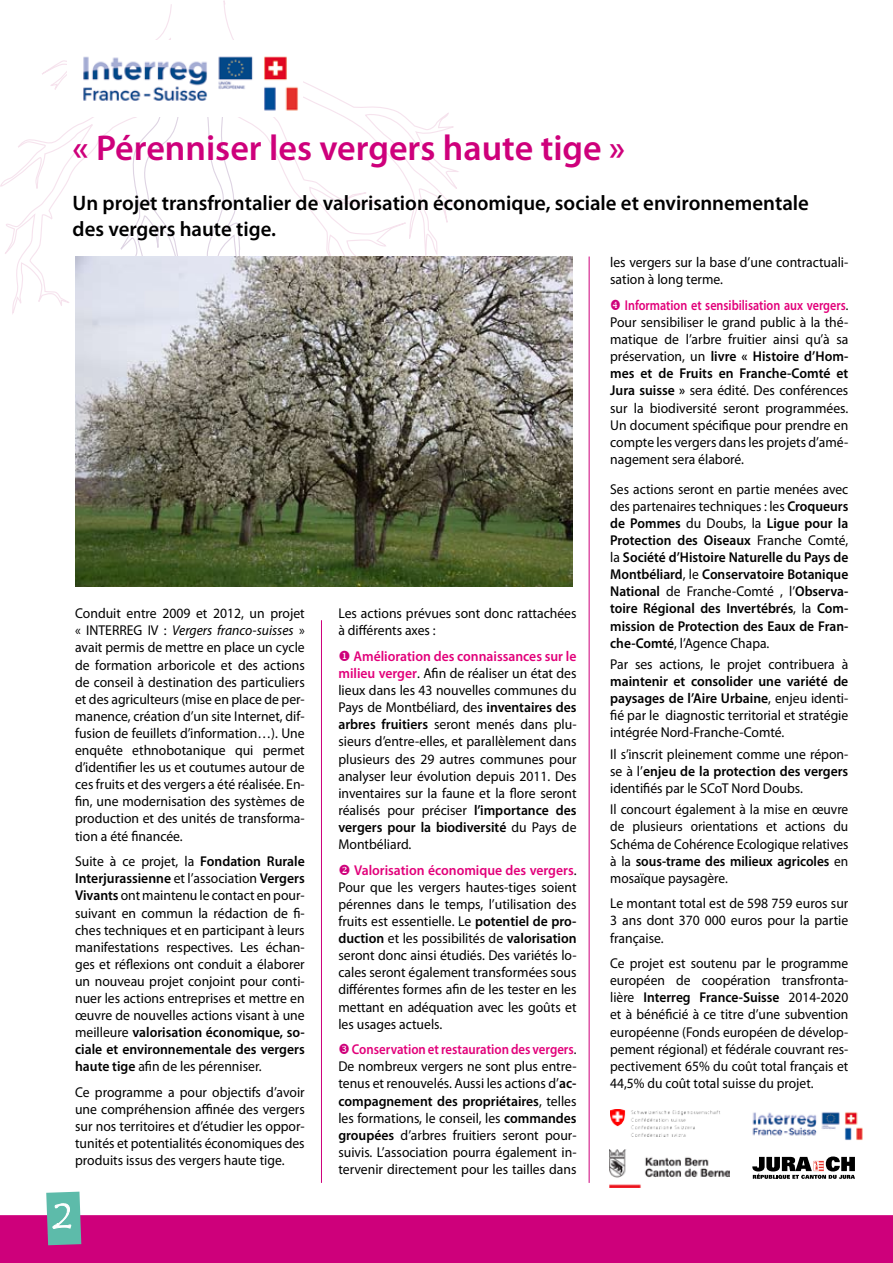
<style>
.page{position:relative;width:893px;height:1263px;background:#fff}
.page>*{position:absolute;margin:0;border:0;box-sizing:border-box;transform-origin:0 0}
.t1{font:72px "Earwig Factory";color:#5dbbaa}
.t2{font:600 36px "Myriad Pro";color:#ce007b}
.t3{font:600 21px/25.2px "Myriad Pro";color:#000}
.t4{font:14.25px/17.1px "Myriad Pro";color:#000;text-align:justify;scale:.96 1}
.t5{font:14.25px/17.1px "Myriad Pro";color:#000;text-align:justify;scale:.85 1}
.t6{font:600 14.25px/17.1px "Myriad Pro";color:#000;text-align:justify;scale:.95 1}
.t7{font:14.25px/17.1px "Myriad Pro";color:#000;text-align:justify;scale:.9 1}
.t8{font:14.25px/17.1px "Myriad Pro";color:#000;text-align:justify;scale:.95 1}
.t9{font:14.25px/17.1px "Myriad Pro";color:#000;text-align:justify;scale:.94 1}
.s1{font-style:italic}
.s2{font-weight:600}
.s3{color:#ce007b}
.s4{font-weight:600;color:#e2007a}
.s5{font-weight:400}
</style>
<div class="page">
<svg style="left:0;top:0;width:460px;height:314px"></svg>
<div style="left:0;top:1215px;width:893px;height:48px;background:#ce007b"></div>
<hr style="left:321px;top:620px;width:1px;height:563px;background:#ce007b">
<hr style="left:589px;top:257px;width:1px;height:926px;background:#ce007b">
<img style="left:75px;top:257px;width:497px;height:329px">
<img style="left:610px;top:1150px;width:119px;height:37px">
<img style="left:611px;top:1109px;width:109px;height:28px">
<svg style="left:752px;top:1156px;width:103px;height:23px"></svg>
<img style="left:752px;top:1112px;width:111px;height:28px">
<img style="left:68px;top:41px;width:234px;height:75px">
<p class="t2" style="left:73px;top:125px;width:554px">« Pérenniser les vergers haute tige »</p>
<p class="t3" style="left:73px;top:190px;width:738px">Un projet transfrontalier de valorisation économique, sociale et environnementale des vergers haute tige.</p>
<p class="t4" style="left:75px;top:605px;width:241px">Conduit entre 2009 et 2012, un projet « INTERREG IV : <span class="s1">Vergers franco-suisses</span> » avait permis de mettre en place un cycle de formation arboricole et des actions de conseil à destination des particuliers et des agriculteurs (mise en place de per&shy;manence, création d’un site Internet, dif&shy;fusion de feuillets d’information…). Une enquête ethnobotanique qui permet d’identifier les us et coutumes autour de ces fruits et des vergers a été réalisée. En&shy;fin, une modernisation des systèmes de production et des unités de transforma&shy;tion a été financée.</p>
<p class="t4" style="left:75px;top:853px;width:241px">Suite à ce projet, la <span class="s2">Fondation Rurale Interjurassienne</span> et l’association <span class="s2">Vergers Vivants</span> ont maintenu le contact en pour&shy;suivant en commun la rédaction de fi&shy;ches techniques et en participant à leurs manifestations respectives. Les échan&shy;ges et réflexions ont conduit a élaborer un nouveau projet conjoint pour conti&shy;nuer les actions entreprises et mettre en œuvre de nouvelles actions visant à une meilleure <span class="s2">valorisation économique, so&shy;ciale et environnementale des vergers haute tige</span> afin de les pérenniser.</p>
<p class="t4" style="left:75px;top:1083px;width:241px">Ce programme a pour objectifs d’avoir une compréhension affinée des vergers sur nos territoires et d’étudier les oppor&shy;tunités et potentialités économiques des produits issus des vergers haute tige.</p>
<p class="t1" style="left:39px;top:1166px;width:51px">2</p>
<p class="t4" style="left:338px;top:605px;width:250px">Les actions prévues sont donc rattachées à différents axes :</p>
<p class="t4" style="left:338px;top:647px;width:250px"><span class="s3">◆</span> <span class="s4">Amélioration des connaissances sur le milieu verger</span>. Afin de réaliser un état des lieux dans les 43 nouvelles communes du Pays de Montbéliard, des <span class="s2">inventaires des arbres fruitiers</span> seront menés dans plu&shy;sieurs d’entre-elles, et parallèlement dans plusieurs des 29 autres communes pour analyser leur évolution depuis 2011. Des inventaires sur la faune et la flore seront réalisés pour préciser <span class="s2">l’importance des vergers pour la biodiversité</span> du Pays de Montbéliard.</p>
<p class="t4" style="left:338px;top:861px;width:250px"><span class="s3">❖</span> <span class="s4">Valorisation économique des vergers</span>.<br>Pour que les vergers hautes-tiges soient pérennes dans le temps, l’utilisation des fruits est essentielle. Le <span class="s2">potentiel de pro&shy;duction</span> et les possibilités de <span class="s2">valorisation </span>seront donc ainsi étudiés. Des variétés lo&shy;cales seront également transformées sous différentes formes afin de les tester en les mettant en adéquation avec les goûts et les usages actuels.</p>
<p class="t7" style="left:338px;top:1041px;width:266px;text-indent:14px"><span class="s4">Conservation et restauration des vergers</span>.<br>De nombreux vergers ne sont plus entre&shy;tenus et renouvelés. Aussi les actions d’<span class="s2">ac&shy;compagnement des propriétaires</span>, telles les formations, le conseil, les <span class="s2">commandes groupées</span> d’arbres fruitiers seront pour&shy;suivis. L’association pourra également in&shy;tervenir directement pour les tailles dans</p>
<p class="t4" style="left:610px;top:254px;width:250px">les vergers sur la base d’une contractuali&shy;sation à long terme.</p>
<p class="t5" style="left:610px;top:296px;width:282px;text-indent:15px"><span class="s4">Information et sensibilisation aux vergers</span>.<br>Pour sensibiliser le grand public à la thé&shy;matique de l’arbre fruitier ainsi qu’à sa préservation, un <span class="s2">livre « Histoire d’Hom&shy;mes et de Fruits en Franche-Comté et Jura suisse »</span> sera édité. Des conférences sur la biodiversité seront programmées.<br>Un document spécifique pour prendre en compte les vergers dans les projets d’amé&shy;nagement sera élaboré.</p>
<p class="t6" style="left:610px;top:480px;width:252px"><span class="s5">Ses actions seront en partie menées avec des partenaires techniques : les</span> Croqueurs de Pommes <span class="s5">du Doubs, la</span> Ligue pour la Protection des Oiseaux <span class="s5">Franche Comté, la</span> Société d’Histoire Naturelle du Pays de Montbéliard<span class="s5">, le</span> Conservatoire Botanique National <span class="s5">de Franche-Comté , l’</span>Observa&shy;toire Régional des Invertébrés<span class="s5">, la</span> Com&shy;mission de Protection des Eaux de Fran&shy;che-Comté<span class="s5">, l’Agence Chapa.</span></p>
<p class="t4" style="left:610px;top:655px;width:250px">Par ses actions, le projet contribuera à <span class="s2">maintenir et consolider une variété de paysages de l’Aire Urbaine</span>, enjeu identi&shy;fié par le diagnostic territorial et stratégie intégrée Nord-Franche-Comté.</p>
<p class="t4" style="left:610px;top:745px;width:250px">Il s’inscrit pleinement comme une répon&shy;se à l’<span class="s2">enjeu de la protection des vergers </span>identifiés par le SCoT Nord Doubs.</p>
<p class="t9" style="left:610px;top:801px;width:255px">Il concourt également à la mise en œuvre de plusieurs orientations et actions du Schéma de Cohérence Ecologique relatives à la <span class="s2">sous-trame des milieux agricoles</span> en mosaïque paysagère.</p>
<p class="t4" style="left:610px;top:895px;width:250px">Le montant total est de 598 759 euros sur 3 ans dont 370 000 euros pour la partie française.</p>
<p class="t8" style="left:610px;top:954px;width:252px">Ce projet est soutenu par le programme européen de coopération transfronta&shy;lière <span class="s2">Interreg France-Suisse</span> 2014-2020 et à bénéficié à ce titre d’une subvention européenne (Fonds européen de dévelop&shy;pement régional) et fédérale couvrant res&shy;pectivement 65% du coût total français et 44,5% du coût total suisse du projet.</p>
</div>
